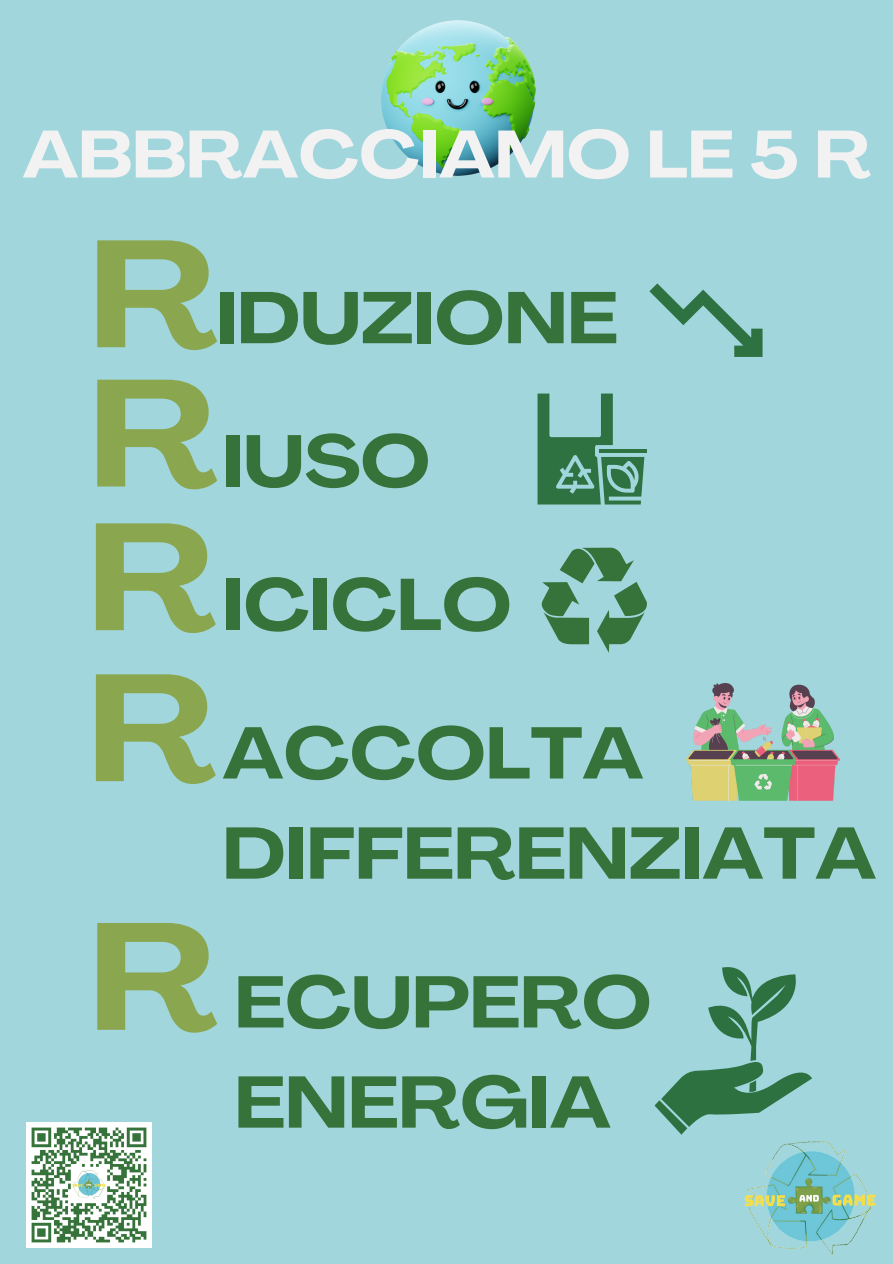
<style>
.page{position:relative;width:893px;height:1264px;background:#fff}
.page>*{position:absolute;margin:0;border:0;box-sizing:border-box;transform-origin:0 0}
.t1{font:700 expanded 150px "Agrandir";color:#8aa64e}
.t2{font:700 expanded 72px/100.2px "Agrandir";color:#36733a}
.t3{font:700 expanded 66px "Agrandir";color:#f2f2f2}
</style>
<div class="page">
<div style="left:0;top:0;width:892px;height:1263px;background:#a1d6dd"></div>
<svg style="left:649px;top:283px;width:113px;height:74px"></svg>
<svg style="left:541px;top:547px;width:106px;height:106px"></svg>
<hr style="left:599px;top:449px;width:47px;height:4px;background:#2f7241">
<svg style="left:537px;top:393px;width:107px;height:111px"></svg>
<img style="left:744px;top:1141px;width:132px;height:114px">
<img style="left:27px;top:1122px;width:124px;height:125px">
<img style="left:381px;top:20px;width:154px;height:155px">
<img style="left:686px;top:684px;width:153px;height:117px">
<svg style="left:654px;top:967px;width:158px;height:167px"></svg>
<p class="t3" style="left:22px;top:128px;width:849px">ABBRACCIAMO LE 5 R</p>
<p class="t1" style="left:89px;top:235px;width:130px">R</p>
<p class="t1" style="left:89px;top:374px;width:130px">R</p>
<p class="t1" style="left:88px;top:517px;width:130px">R</p>
<p class="t1" style="left:88px;top:668px;width:130px">R</p>
<p class="t2" style="left:216px;top:275px;width:403px">IDUZIONE</p>
<p class="t2" style="left:222px;top:418px;width:209px">IUSO</p>
<p class="t2" style="left:222px;top:562px;width:290px">ICICLO</p>
<p class="t2" style="left:222px;top:710px;width:655px">ACCOLTA<br>DIFFERENZIATA</p>
<p class="t1" style="left:89px;top:917px;width:130px">R</p>
<p class="t2" style="left:235px;top:959px;width:418px">ECUPERO<br>ENERGIA</p>
</div>
